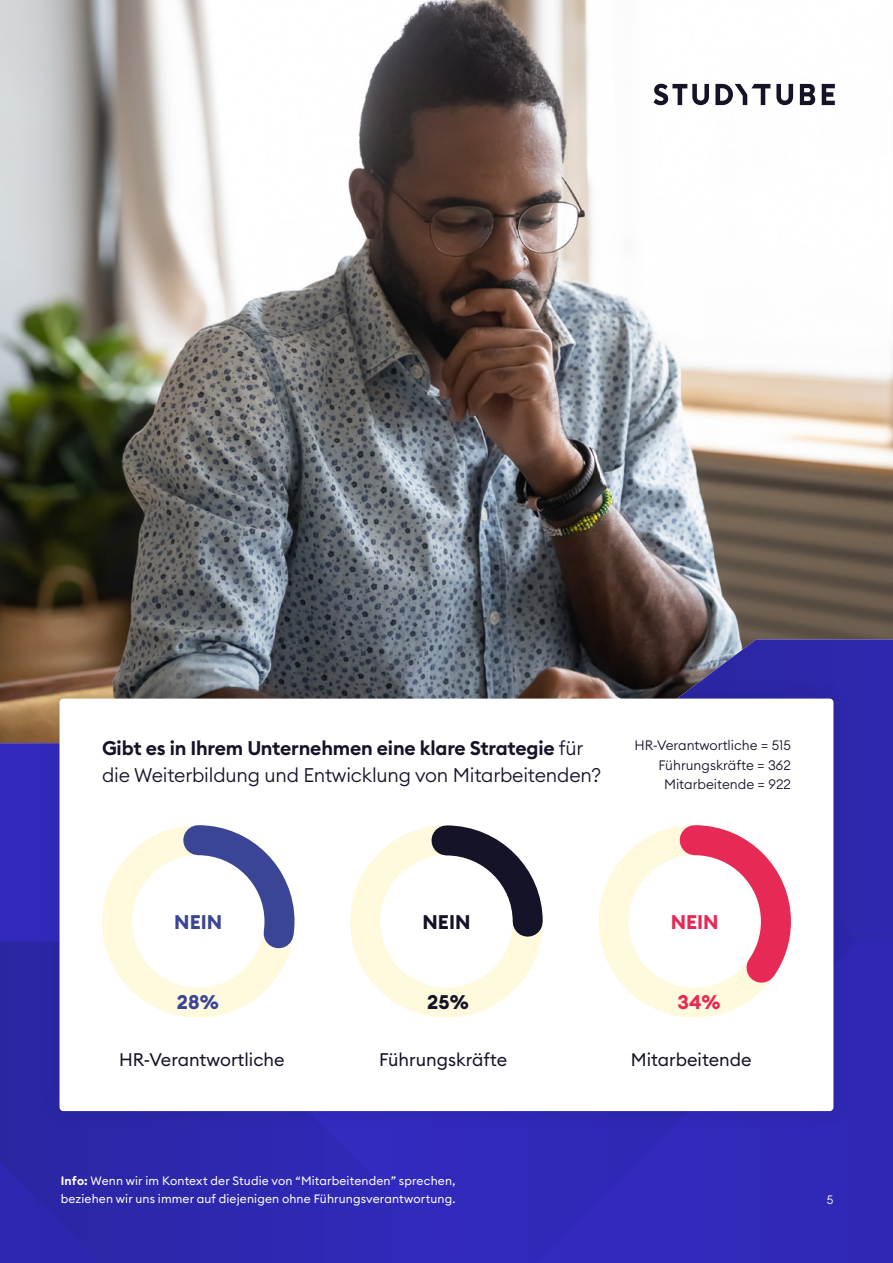
<style>
.page{position:relative;width:893px;height:1263px;background:#fff}
.page>*{position:absolute;margin:0;border:0;box-sizing:border-box;transform-origin:0 0}
.t1{font:300 19.5px/27px "Euclid Circular B";letter-spacing:-.01em;color:#151328}
.t2{font:700 19.5px "Euclid Circular B";color:#e72a55}
.t3{font:700 19.5px "Euclid Circular B";color:#3a4596}
.t4{font:700 19.5px "Euclid Circular B";color:#151328}
.t5{font:18px "Euclid Circular B";color:#151328}
.t6{font:300 13.5px/19.5px "Euclid Circular B";color:#151328;text-align:right}
.t7{font:12px/18px "Euclid Circular B";letter-spacing:.01em;color:#fff}
.t8{font:300 12px "Euclid Circular B";color:#fff}
.s1{font-weight:600}
</style>
<div class="page">
<img style="left:0;top:0;width:893px;height:639px">
<div style="left:498px;top:941px;width:360px;height:322px;background:#3129b8"></div>
<svg style="left:498px;top:639px;width:360px;height:302px;background:#3f3a6d"></svg>
<svg style="left:138px;top:1132px;width:360px;height:131px;background:#2f28b4"></svg>
<svg style="left:138px;top:639px;width:360px;height:39px;background:#5f6871"></svg>
<div style="left:858px;top:639px;width:35px;height:624px;background:#3028b4"></div>
<svg style="left:0;top:639px;width:138px;height:624px;background:#3d3298"></svg>
<div style="left:39px;top:678px;width:816px;height:454px;background:#000;opacity:.1"></div>
<div style="left:60px;top:698px;width:773px;height:413px;background:#fff;border-radius:4px"></div>
<div style="left:598px;top:825px;width:193px;height:193px;border:30px solid #fff9de;border-radius:50%"></div>
<div style="left:102px;top:825px;width:192px;height:193px;border:30px solid #fff9de;border-radius:50%"></div>
<svg style="left:168px;top:825px;width:127px;height:142px"></svg>
<div style="left:350px;top:825px;width:193px;height:193px;border:30px solid #fff9de;border-radius:50%"></div>
<svg style="left:665px;top:825px;width:126px;height:184px"></svg>
<svg style="left:416px;top:825px;width:127px;height:127px"></svg>
<svg style="left:776px;top:84px;width:17px;height:21px"></svg>
<svg style="left:822px;top:84px;width:13px;height:21px"></svg>
<svg style="left:800px;top:84px;width:15px;height:21px"></svg>
<svg style="left:715px;top:84px;width:55px;height:21px"></svg>
<svg style="left:653px;top:84px;width:56px;height:21px"></svg>
<h1 class="t1" style="left:102px;top:734px;width:501px"><span class="s1">Gibt es in Ihrem Unternehmen eine klare Strategie</span> für die Weiterbildung und Entwicklung von Mitarbeitenden?</h1>
<p class="t6" style="left:635px;top:735px;width:158px">HR-Verantwortliche = 515<br>Führungskräfte = 362<br>Mitarbeitende = 922</p>
<h1 class="t3" style="left:174px;top:909px;width:50px">NEIN</h1>
<h1 class="t4" style="left:422px;top:909px;width:50px">NEIN</h1>
<h1 class="t2" style="left:671px;top:909px;width:50px">NEIN</h1>
<h1 class="t3" style="left:177px;top:989px;width:43px">28%</h1>
<h1 class="t4" style="left:427px;top:989px;width:43px">25%</h1>
<h1 class="t2" style="left:678px;top:989px;width:45px">34%</h1>
<h2 class="t5" style="left:119px;top:1048px;width:167px">HR-Verantwortliche</h2>
<h2 class="t5" style="left:379px;top:1048px;width:130px">Führungskräfte</h2>
<h2 class="t5" style="left:631px;top:1048px;width:122px">Mitarbeitende</h2>
<p class="t7" style="left:61px;top:1172px;width:396px"><span class="s1">Info:</span> Wenn wir im Kontext der Studie von “Mitarbeitenden” sprechen, beziehen wir uns immer auf diejenigen ohne Führungsverantwortung.</p>
<p class="t8" style="left:827px;top:1191px;width:8px">5</p>
</div>
